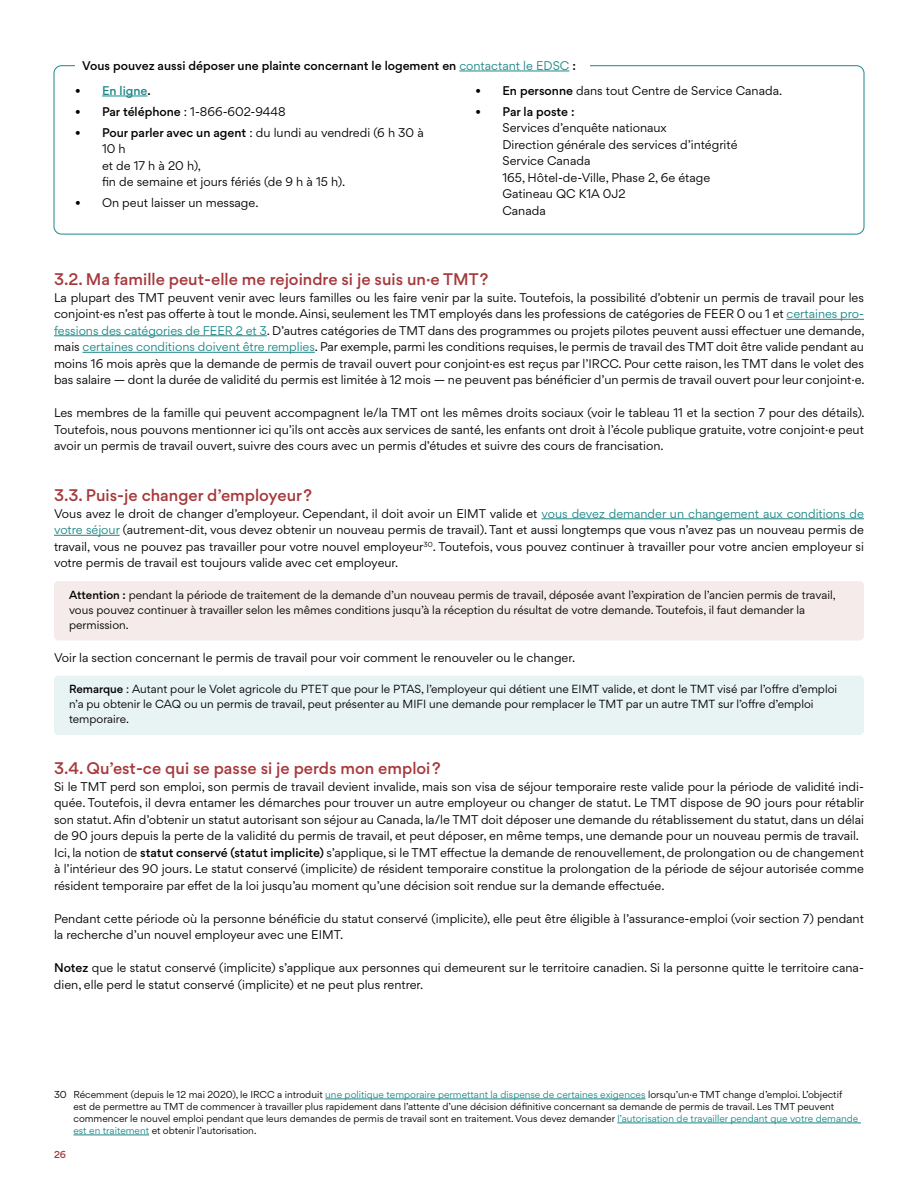
<style>
.page{position:relative;width:918px;height:1188px;background:#fff}
.page>*{position:absolute;margin:0;border:0;box-sizing:border-box;transform-origin:0 0}
.t1{font:500 15px "Gordita";color:#a6383b}
.t2{font:11.25px/16.5px "Gordita";color:#000}
.t3{font:500 11.25px "Gordita";color:#000}
.t4{font:500 11.25px "Gordita";color:#1c8787}
.t5{font:10.5px/15px "Gordita";color:#000}
.t6{font:9px/12px "Gordita";color:#000}
.t7{font:500 9px "Gordita";color:#a6383b}
.s1{font-weight:400;color:#1c8787}
.s2{color:#000}
.s3{font-weight:500}
.s4{color:#1c8787}
</style>
<div class="page">
<hr style="left:786px;top:319px;width:78px;height:1px;background:#1c8787">
<hr style="left:54px;top:336px;width:213px;height:1px;background:#1c8787">
<hr style="left:82px;top:352px;width:233px;height:1px;background:#1c8787">
<hr style="left:541px;top:519px;width:323px;height:1px;background:#1c8787">
<hr style="left:54px;top:535px;width:66px;height:1px;background:#1c8787">
<div style="left:54px;top:581px;width:810px;height:59px;background:#f6ebeb;border-radius:4px"></div>
<div style="left:54px;top:676px;width:810px;height:59px;background:#e8f3f3;border-radius:4px"></div>
<hr style="left:102px;top:96px;width:45px;height:1px;background:#1c8787">
<hr style="left:325px;top:1099px;width:321px;height:1px;background:#1c8787">
<hr style="left:617px;top:1123px;width:244px;height:1px;background:#1c8787">
<hr style="left:74px;top:1135px;width:75px;height:1px;background:#1c8787">
<div style="left:54px;top:66px;width:810px;height:168px;border:1px solid #1c8787;border-radius:8px"></div>
<div style="left:75px;top:54px;width:515px;height:22px;background:#fff"></div>
<hr style="left:459px;top:71px;width:110px;height:1px;background:#1c8787">
<p class="t3" style="left:82px;top:57px;width:495px">Vous pouvez aussi déposer une plainte concernant le logement en <span class="s1">contactant le EDSC</span> :</p>
<p class="t4" style="left:75px;top:82px;width:77px"><span class="s2">•</span> En ligne<span class="s2">.</span></p>
<p class="t2" style="left:75px;top:103px;width:212px"><span class="s3">• Par téléphone</span> : 1-866-602-9448</p>
<p class="t2" style="left:102px;top:124px;width:323px;text-indent:-27px"><span class="s3">• Pour parler avec un agent</span> : du lundi au vendredi (6 h 30 à<br>10 h<br>et de 17 h à 20 h),<br>fin de semaine et jours fériés (de 9 h à 15 h).</p>
<p class="t2" style="left:75px;top:195px;width:185px">• On peut laisser un message.</p>
<p class="t2" style="left:476px;top:82px;width:308px"><span class="s3">• En personne</span> dans tout Centre de Service Canada.</p>
<p class="t3" style="left:476px;top:103px;width:101px">• Par la poste :</p>
<p class="t2" style="left:503px;top:120px;width:237px">Services d’enquête nationaux<br>Direction générale des services d’intégrité<br>Service Canada<br>165, Hôtel-de-Ville, Phase 2, 6e étage<br>Gatineau QC K1A 0J2<br>Canada</p>
<h1 class="t1" style="left:54px;top:268px;width:436px">3.2. Ma famille peut-elle me rejoindre si je suis un·e TMT?</h1>
<p class="t2" style="left:54px;top:289px;width:812px;text-align:justify">La plupart des TMT peuvent venir avec leurs familles ou les faire venir par la suite. Toutefois, la possibilité d’obtenir un permis de travail pour les conjoint·es n’est pas offerte à tout le monde. Ainsi, seulement les TMT employés dans les professions de catégories de FEER 0 ou 1 et <span class="s4">certaines pro&shy;fessions des catégories de FEER 2 et 3</span>. D’autres catégories de TMT dans des programmes ou projets pilotes peuvent aussi effectuer une demande, mais <span class="s4">certaines conditions doivent être remplies</span>. Par exemple, parmi les conditions requises, le permis de travail des TMT doit être valide pendant au moins 16 mois après que la demande de permis de travail ouvert pour conjoint·es est reçus par l’IRCC. Pour cette raison, les TMT dans le volet des bas salaire — dont la durée de validité du permis est limitée à 12 mois — ne peuvent pas bénéficier d’un permis de travail ouvert pour leur conjoint·e.</p>
<p class="t2" style="left:54px;top:404px;width:812px;text-align:justify">Les membres de la famille qui peuvent accompagnent le/la TMT ont les mêmes droits sociaux (voir le tableau 11 et la section 7 pour des détails).<br>Toutefois, nous pouvons mentionner ici qu’ils ont accès aux services de santé, les enfants ont droit à l’école publique gratuite, votre conjoint·e peut avoir un permis de travail ouvert, suivre des cours avec un permis d’études et suivre des cours de francisation.</p>
<h1 class="t1" style="left:54px;top:484px;width:260px">3.3. Puis-je changer d’employeur?</h1>
<p class="t2" style="left:54px;top:505px;width:811px;text-align:justify">Vous avez le droit de changer d’employeur. Cependant, il doit avoir un EIMT valide et <span class="s4">vous devez demander un changement aux conditions de votre séjour</span> (autrement-dit, vous devez obtenir un nouveau permis de travail). Tant et aussi longtemps que vous n’avez pas un nouveau permis de travail, vous ne pouvez pas travailler pour votre nouvel employeur<sup>30</sup>. Toutefois, vous pouvez continuer à travailler pour votre ancien employeur si votre permis de travail est toujours valide avec cet employeur.</p>
<p class="t5" style="left:69px;top:587px;width:768px"><span class="s3">Attention :</span> pendant la période de traitement de la demande d’un nouveau permis de travail, déposée avant l’expiration de l’ancien permis de travail, vous pouvez continuer à travailler selon les mêmes conditions jusqu’à la réception du résultat de votre demande. Toutefois, il faut demander la permission.</p>
<p class="t2" style="left:54px;top:649px;width:523px">Voir la section concernant le permis de travail pour voir comment le renouveler ou le changer.</p>
<p class="t5" style="left:69px;top:681px;width:770px"><span class="s3">Remarque</span> : Autant pour le Volet agricole du PTET que pour le PTAS, l’employeur qui détient une EIMT valide, et dont le TMT visé par l’offre d’emploi n’a pu obtenir le CAQ ou un permis de travail, peut présenter au MIFI une demande pour remplacer le TMT par un autre TMT sur l’offre d’emploi temporaire.</p>
<h1 class="t1" style="left:54px;top:757px;width:388px">3.4. Qu’est-ce qui se passe si je perds mon emploi?</h1>
<p class="t2" style="left:54px;top:778px;width:812px">Si le TMT perd son emploi, son permis de travail devient invalide, mais son visa de séjour temporaire reste valide pour la période de validité indi&shy;quée. Toutefois, il devra entamer les démarches pour trouver un autre employeur ou changer de statut. Le TMT dispose de 90 jours pour rétablir son statut. Afin d’obtenir un statut autorisant son séjour au Canada, la/le TMT doit déposer une demande du rétablissement du statut, dans un délai de 90 jours depuis la perte de la validité du permis de travail, et peut déposer, en même temps, une demande pour un nouveau permis de travail.<br>Ici, la notion de <span class="s3">statut conservé (statut implicite)</span> s’applique, si le TMT effectue la demande de renouvellement, de prolongation ou de changement à l’intérieur des 90 jours. Le statut conservé (implicite) de résident temporaire constitue la prolongation de la période de séjour autorisée comme résident temporaire par effet de la loi jusqu’au moment qu’une décision soit rendue sur la demande effectuée.</p>
<p class="t2" style="left:54px;top:910px;width:811px">Pendant cette période où la personne bénéficie du statut conservé (implicite), elle peut être éligible à l’assurance-emploi (voir section 7) pendant la recherche d’un nouvel employeur avec une EIMT.</p>
<p class="t2" style="left:54px;top:959px;width:812px"><span class="s3">Notez</span> que le statut conservé (implicite) s’applique aux personnes qui demeurent sur le territoire canadien. Si la personne quitte le territoire cana&shy;dien, elle perd le statut conservé (implicite) et ne peut plus rentrer.</p>
<p class="t6" style="left:73px;top:1088px;width:786px;text-indent:-19px">30 Récemment (depuis le 12 mai 2020), le IRCC a introduit <span class="s4">une politique temporaire permettant la dispense de certaines exigences</span> lorsqu’un·e TMT change d’emploi. L’objectif<br>est de permettre au TMT de commencer à travailler plus rapidement dans l’attente d’une décision définitive concernant sa demande de permis de travail. Les TMT peuvent commencer le nouvel emploi pendant que leurs demandes de permis de travail sont en traitement. Vous devez demander <span class="s4">l’autorisation de travailler pendant que votre demande est en traitement</span> et obtenir l’autorisation.</p>
<p class="t7" style="left:54px;top:1148px;width:14px">26</p>
</div>
